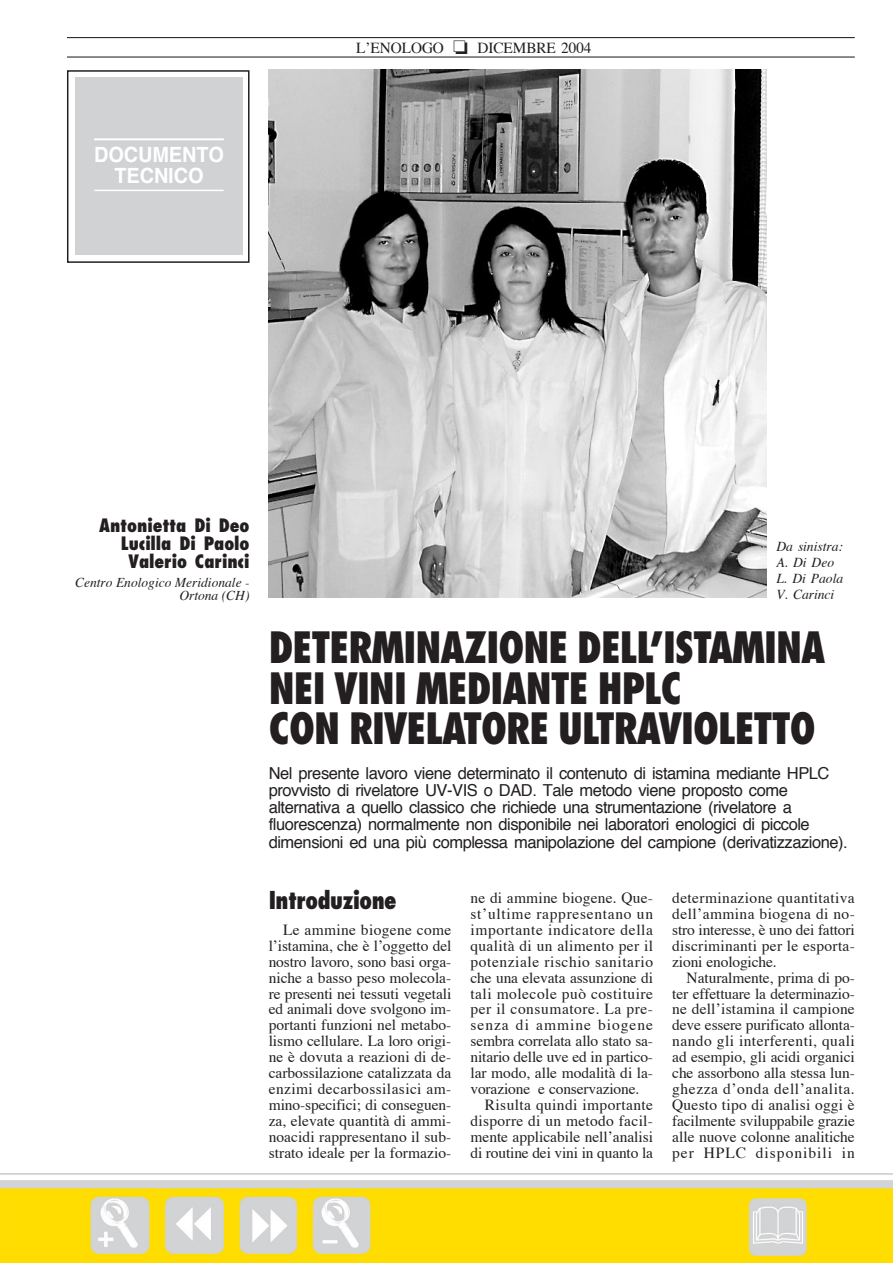
<style>
.page{position:relative;width:893px;height:1263px;background:#fff}
.page>*{position:absolute;margin:0;border:0;box-sizing:border-box;transform-origin:0 0}
.t1{font:800 condensed 42px/40.5px "Futura";letter-spacing:-.025em;color:#231f20;scale:.95 1}
.t2{font:800 condensed 24px "Futura";letter-spacing:-.025em;color:#231f20;scale:.95 1}
.t3{font:700 21px/21px "Helvetica";letter-spacing:-.005em;color:#fff;text-align:center;scale:.95 1}
.t4{font:800 condensed 18px/18px "Futura";letter-spacing:-.005em;color:#231f20;text-align:right}
.t5{font:16.5px/17.2px "Helvetica";letter-spacing:-.03em;color:#231f20}
.t6{font:15.45px/16px "Times";letter-spacing:.015em;color:#231f20;text-align:justify}
.t7{font:15.45px "Times";letter-spacing:-.01em;color:#231f20}
.t8{font:15.45px "Times";letter-spacing:.04em;color:#231f20}
.t9{font:15.45px "Times";letter-spacing:-.005em;color:#231f20}
.t10{font:15.45px "Times";letter-spacing:.045em;color:#231f20}
.t11{font:15.45px "Times";letter-spacing:.035em;color:#231f20}
.t12{font:15.45px "Times";letter-spacing:.065em;color:#231f20}
.t13{font:15.3px "Times";letter-spacing:-.005em;color:#231f20}
.t14{font:italic 13.65px/16px "Times";letter-spacing:-.005em;color:#231f20}
.t15{font:italic 13.5px/12.8px "Times";color:#231f20;text-align:right}
</style>
<div class="page">
<hr style="left:67px;top:37px;width:787px;height:1px;background:#231f20">
<hr style="left:67px;top:57px;width:787px;height:1px;background:#231f20">
<img style="left:269px;top:69px;width:497px;height:529px">
<div style="left:67px;top:70px;width:182px;height:193px;border:2px solid #231f20"></div>
<div style="left:75px;top:77px;width:168px;height:178px;background:#d1d2d4"></div>
<hr style="left:94px;top:139px;width:129px;height:1px;background:#fff">
<hr style="left:94px;top:190px;width:129px;height:1px;background:#fff">
<img style="left:0;top:1173px;width:892px;height:90px">
<h3 class="t3" style="left:94px;top:146px;width:138px">DOCUMENTO<br>TECNICO</h3>
<p class="t13" style="left:356px;top:41px;width:237px">L’ENOLOGO ❏ DICEMBRE 2004</p>
<p class="t4" style="left:99px;top:518px;width:152px">Antonietta Di Deo<br>Lucilla Di Paolo<br>Valerio Carinci</p>
<p class="t15" style="left:75px;top:578px;width:176px">Centro Enologico Meridionale -<br>Ortona (CH)</p>
<p class="t14" style="left:776px;top:539px;width:68px">Da sinistra:<br>A. Di Deo<br>L. Di Paola<br>V. Carinci</p>
<h1 class="t1" style="left:269px;top:631px;width:587px">DETERMINAZIONE DELL’ISTAMINA<br>NEI VINI MEDIANTE HPLC<br>CON RIVELATORE ULTRAVIOLETTO</h1>
<p class="t5" style="left:269px;top:766px;width:580px">Nel presente lavoro viene determinato il contenuto di istamina mediante HPLC provvisto di rivelatore UV-VIS o DAD. Tale metodo viene proposto come alternativa a quello classico che richiede una strumentazione (rivelatore a fluorescenza) normalmente non disponibile nei laboratori enologici di piccole dimensioni ed una più complessa manipolazione del campione (derivatizzazione).</p>
<h2 class="t2" style="left:269px;top:890px;width:136px">Introduzione</h2>
<p class="t6" style="left:269px;top:923px;width:184px;text-indent:14px">Le ammine biogene come l’istamina, che è l’oggetto del nostro lavoro, sono basi orga&shy;niche a basso peso molecola&shy;re presenti nei tessuti vegetali ed animali dove svolgono im&shy;portanti funzioni nel metabo&shy;lismo cellulare. La loro origi&shy;ne è dovuta a reazioni di de&shy;carbossilazione catalizzata da enzimi decarbossilasici am&shy;mino-specifici; di conseguen&shy;za, elevate quantità di ammi&shy;noacidi rappresentano il sub&shy;strato ideale per la formazio-</p>
<p class="t6" style="left:470px;top:891px;width:184px">ne di ammine biogene. Que-</p>
<p class="t10" style="left:470px;top:907px;width:184px">st’ultime rappresentano un</p>
<p class="t8" style="left:470px;top:923px;width:184px">importante indicatore della</p>
<p class="t6" style="left:470px;top:939px;width:184px">qualità di un alimento per il</p>
<p class="t8" style="left:470px;top:955px;width:184px">potenziale rischio sanitario</p>
<p class="t9" style="left:470px;top:971px;width:184px">che una elevata assunzione di</p>
<p class="t6" style="left:470px;top:987px;width:184px">tali molecole può costituire</p>
<p class="t11" style="left:470px;top:1003px;width:184px">per il consumatore. La pre-</p>
<p class="t12" style="left:470px;top:1019px;width:184px">senza di ammine biogene</p>
<p class="t7" style="left:470px;top:1035px;width:184px">sembra correlata allo stato sa-</p>
<p class="t7" style="left:470px;top:1051px;width:184px">nitario delle uve ed in partico-</p>
<p class="t6" style="left:470px;top:1067px;width:184px">lar modo, alle modalità di la-</p>
<p class="t7" style="left:470px;top:1083px;width:170px">vorazione e conservazione.</p>
<p class="t6" style="left:485px;top:1099px;width:170px">Risulta quindi importante</p>
<p class="t6" style="left:470px;top:1115px;width:184px">disporre di un metodo facil-</p>
<p class="t6" style="left:470px;top:1131px;width:184px">mente applicabile nell’analisi</p>
<p class="t7" style="left:470px;top:1147px;width:184px">di routine dei vini in quanto la</p>
<p class="t6" style="left:672px;top:891px;width:184px">determinazione quantitativa dell’ammina biogena di no&shy;stro interesse, è uno dei fattori discriminanti per le esporta&shy;zioni enologiche.</p>
<p class="t6" style="left:672px;top:971px;width:184px;text-indent:14px">Naturalmente, prima di po&shy;ter effettuare la determinazio&shy;ne dell’istamina il campione deve essere purificato allonta&shy;nando gli interferenti, quali ad esempio, gli acidi organici che assorbono alla stessa lun&shy;ghezza d’onda dell’analita.<br>Questo tipo di analisi oggi è facilmente sviluppabile grazie alle nuove colonne analitiche per HPLC disponibili in</p>
</div>
